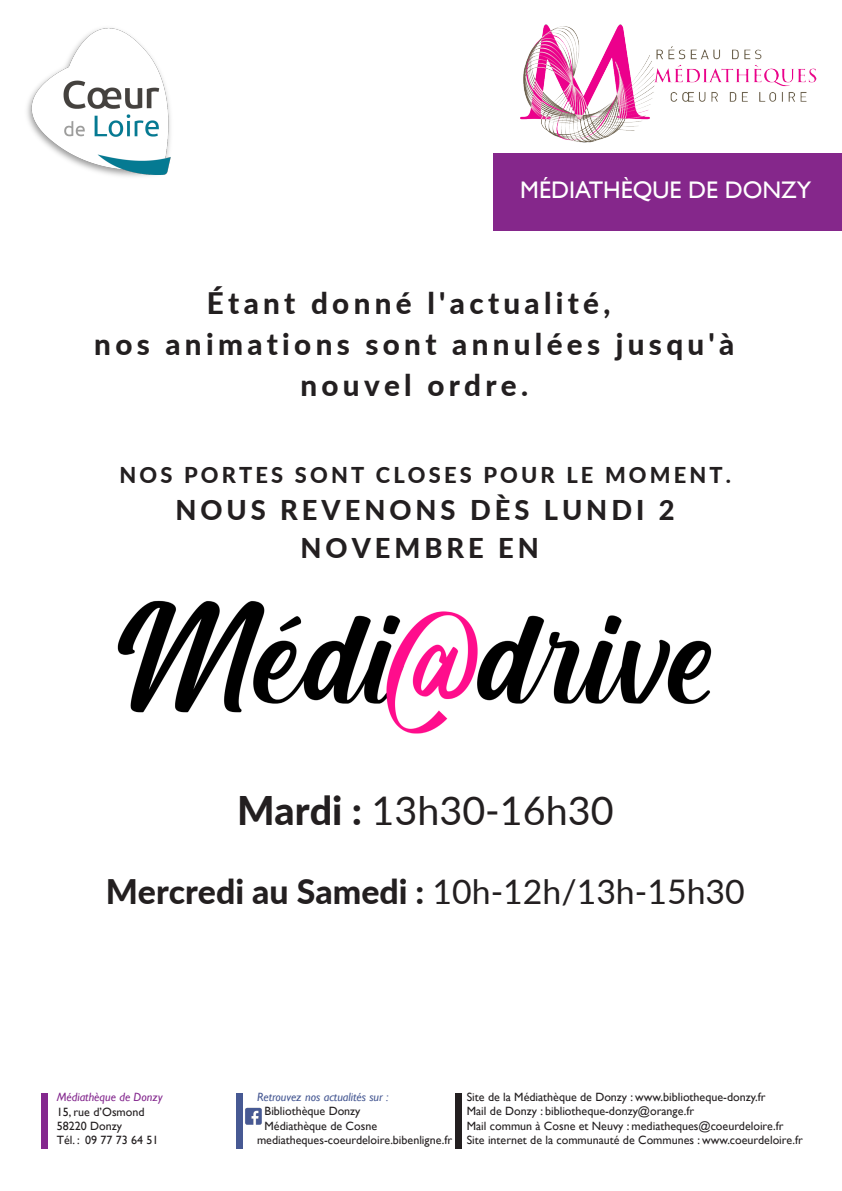
<style>
.page{position:relative;width:842px;height:1191px;background:#fff}
.page>*{position:absolute;margin:0;border:0;box-sizing:border-box;transform-origin:0 0}
.t1{font:39.5px "Lato";color:#231f20}
.t2{font:800 33.9px "Lato";color:#231f20}
.t3{font:800 29.6px/41.3px "Lato";letter-spacing:.145em;color:#231f20;text-align:center}
.t4{font:800 27.3px/38.1px "Lato";letter-spacing:.145em;color:#231f20;text-align:center}
.t5{font:24px "Gill Sans";color:#fff}
.t6{font:800 21.9px "Lato";letter-spacing:.145em;color:#231f20}
.t7{font:12px/14.4px "Gill Sans";color:#231f20}
.t8{font:italic 12px "Gill Sans";color:#475993}
.t9{font:italic 12px "Gill Sans";color:#84288e}
.s1{font-weight:800}
.s2{font-weight:400}
</style>
<div class="page">
<div style="left:236px;top:1092px;width:6px;height:56px;background:#475993"></div>
<img style="left:242px;top:1103px;width:20px;height:23px">
<div style="left:455px;top:1092px;width:6px;height:56px;background:#231f20"></div>
<div style="left:493px;top:153px;width:349px;height:78px;background:#85278b"></div>
<img style="left:520px;top:24px;width:297px;height:119px">
<img style="left:27px;top:28px;width:144px;height:149px">
<img style="left:117px;top:600px;width:595px;height:134px">
<div style="left:41px;top:1092px;width:6px;height:56px;background:#84288e"></div>
<p class="t5" style="left:520px;top:176px;width:292px">MÉDIATHÈQUE DE DONZY</p>
<p class="t3" style="left:94px;top:281px;width:642px">Étant donné l'actualité,<br>nos animations sont annulées jusqu'à nouvel ordre.</p>
<p class="t6" style="left:120px;top:459px;width:613px">NOS PORTES SONT CLOSES POUR LE MOMENT.</p>
<p class="t4" style="left:175px;top:489px;width:501px">NOUS REVENONS DÈS LUNDI 2<br>NOVEMBRE EN</p>
<p class="t1" style="left:237px;top:782px;width:378px"><span class="s1">Mardi :</span> 13h30-16h30</p>
<p class="t2" style="left:106px;top:866px;width:641px">Mercredi au Samedi : <span class="s2">10h-12h/13h-15h30</span></p>
<p class="t9" style="left:57px;top:1090px;width:107px">Médiathèque de Donzy</p>
<p class="t7" style="left:57px;top:1104px;width:89px">15, rue d’Osmond</p>
<p class="t7" style="left:57px;top:1119px;width:67px">58220 Donzy</p>
<p class="t7" style="left:57px;top:1133px;width:103px">Tél. : 09 77 73 64 51</p>
<p class="t8" style="left:257px;top:1089px;width:133px">Retrouvez nos actualités sur :</p>
<p class="t7" style="left:265px;top:1104px;width:97px">Bibliothèque Donzy</p>
<p class="t7" style="left:257px;top:1118px;width:197px;text-indent:8px">Médiathèque de Cosne mediatheques-coeurdeloire.bibenligne.fr</p>
<p class="t7" style="left:467px;top:1089px;width:300px">Site de la Médiathèque de Donzy : www.bibliotheque-donzy.fr</p>
<p class="t7" style="left:467px;top:1104px;width:229px">Mail de Donzy : bibliotheque-donzy@orange.fr</p>
<p class="t7" style="left:467px;top:1118px;width:318px">Mail commun à Cosne et Neuvy : mediatheques@coeurdeloire.fr</p>
<p class="t7" style="left:467px;top:1133px;width:337px">Site internet de la communauté de Communes : www.coeurdeloire.fr</p>
</div>
